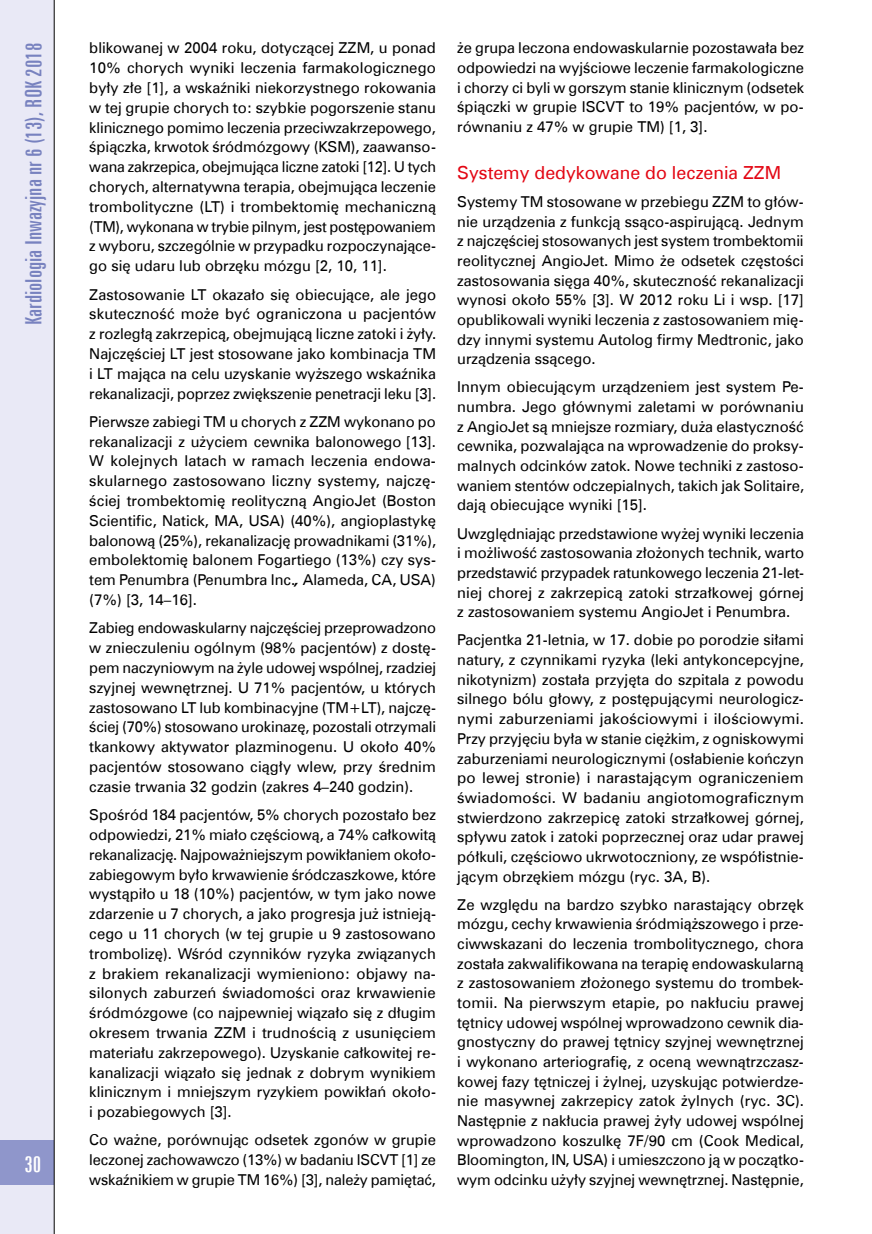
<style>
.page{position:relative;width:872px;height:1234px;background:#fff}
.page>*{position:absolute;margin:0;border:0;box-sizing:border-box;transform-origin:0 0}
.t1{font:22.5px "Zurich X Cn EU";color:#7882bf;scale:1.07 1}
.t2{font:22.5px "Zurich X Cn EU";color:#fff;scale:1.07 1}
.t3{font:18px "Zurich EU";color:#e30613}
.t4{font:15px/19.8px "Zurich EU";color:#000;text-align:justify}
.s1{font-weight:700;font-style:italic}
</style>
<div class="page">
<div style="left:0;top:0;width:54px;height:1233px;background:#e9e9f6"></div>
<div style="left:0;top:1140px;width:54px;height:44px;background:#8f96cb"></div>
<hr style="left:54px;top:0;width:1px;height:1233px;background:#000">
<h1 class="t1" style="left:20px;top:325px;width:265px;rotate:-90deg">Kardiologia Inwazyjna nr 6 (13), ROK 2018</h1>
<p class="t4" style="left:457px;top:38px;width:348px">że grupa leczona endowaskularnie pozostawała bez odpowiedzi na wyjściowe leczenie farmakologiczne i chorzy ci byli w gorszym stanie klinicznym (odsetek śpiączki w grupie ISCVT to 19% pacjentów, w po&shy;równaniu z 47% w grupie TM) [1, 3].</p>
<p class="t4" style="left:89px;top:38px;width:348px">blikowanej w 2004 roku, dotyczącej ZZM, u ponad 10% chorych wyniki leczenia farmakologicznego były złe [1], a wskaźniki niekorzystnego rokowania w tej grupie chorych to: szybkie pogorszenie stanu klinicznego pomimo leczenia przeciwzakrzepowego, śpiączka, krwotok śródmózgowy (KSM), zaawanso&shy;wana zakrzepica, obejmująca liczne zatoki [12]. U tych chorych, alternatywna terapia, obejmująca leczenie trombolityczne (LT) i trombektomię mechaniczną (TM), wykonana w trybie pilnym, jest postępowaniem z wyboru, szczególnie w przypadku rozpoczynające&shy;go się udaru lub obrzęku mózgu [2, 10, 11].</p>
<p class="t4" style="left:89px;top:284px;width:348px">Zastosowanie LT okazało się obiecujące, ale jego skuteczność może być ograniczona u pacjentów z rozległą zakrzepicą, obejmującą liczne zatoki i żyły.<br>Najczęściej LT jest stosowane jako kombinacja TM i LT mająca na celu uzyskanie wyższego wskaźnika rekanalizacji, poprzez zwiększenie penetracji leku [3].</p>
<p class="t4" style="left:89px;top:411px;width:348px">Pierwsze zabiegi TM u chorych z ZZM wykonano po rekanalizacji z użyciem cewnika balonowego [13].<br>W kolejnych latach w ramach leczenia endowa&shy;skularnego zastosowano liczny systemy, najczę&shy;ściej trombektomię reolityczną AngioJet (Boston Scientific, Natick, MA, USA) (40%), angioplastykę balonową (25%), rekanalizację prowadnikami (31%), embolektomię balonem Fogartiego (13%) czy sys&shy;tem Penumbra (Penumbra Inc.<span class="s1">,</span> Alameda, CA, USA) (7%) [3, 14–16].</p>
<p class="t4" style="left:89px;top:618px;width:348px">Zabieg endowaskularny najczęściej przeprowadzono w znieczuleniu ogólnym (98% pacjentów) z dostę&shy;pem naczyniowym na żyle udowej wspólnej, rzadziej szyjnej wewnętrznej. U 71% pacjentów, u których zastosowano LT lub kombinacyjne (TM+LT), najczę&shy;ściej (70%) stosowano urokinazę, pozostali otrzymali tkankowy aktywator plazminogenu. U około 40% pacjentów stosowano ciągły wlew, przy średnim czasie trwania 32 godzin (zakres 4–240 godzin).</p>
<p class="t4" style="left:89px;top:804px;width:348px">Spośród 184 pacjentów, 5% chorych pozostało bez odpowiedzi, 21% miało częściową, a 74% całkowitą rekanalizację. Najpoważniejszym powikłaniem około&shy;zabiegowym było krwawienie śródczaszkowe, które wystąpiło u 18 (10%) pacjentów, w tym jako nowe zdarzenie u 7 chorych, a jako progresja już istnieją&shy;cego u 11 chorych (w tej grupie u 9 zastosowano trombolizę). Wśród czynników ryzyka związanych z brakiem rekanalizacji wymieniono: objawy na&shy;silonych zaburzeń świadomości oraz krwawienie śródmózgowe (co najpewniej wiązało się z długim okresem trwania ZZM i trudnością z usunięciem materiału zakrzepowego). Uzyskanie całkowitej re&shy;kanalizacji wiązało się jednak z dobrym wynikiem klinicznym i mniejszym ryzykiem powikłań około&shy;i pozabiegowych [3].</p>
<p class="t4" style="left:89px;top:1129px;width:348px">Co ważne, porównując odsetek zgonów w grupie leczonej zachowawczo (13%) w badaniu ISCVT [1] ze wskaźnikiem w grupie TM 16%) [3], należy pamiętać,</p>
<p class="t3" style="left:457px;top:161px;width:325px">Systemy dedykowane do leczenia ZZM</p>
<p class="t4" style="left:457px;top:191px;width:348px">Systemy TM stosowane w przebiegu ZZM to głów&shy;nie urządzenia z funkcją ssąco-aspirującą. Jednym z najczęściej stosowanych jest system trombektomii reolitycznej AngioJet. Mimo że odsetek częstości zastosowania sięga 40%, skuteczność rekanalizacji wynosi około 55% [3]. W 2012 roku Li i wsp. [17] opublikowali wyniki leczenia z zastosowaniem mię&shy;dzy innymi systemu Autolog firmy Medtronic, jako urządzenia ssącego.</p>
<p class="t4" style="left:457px;top:377px;width:348px">Innym obiecującym urządzeniem jest system Pe&shy;numbra. Jego głównymi zaletami w porównaniu z AngioJet są mniejsze rozmiary, duża elastyczność cewnika, pozwalająca na wprowadzenie do proksy&shy;malnych odcinków zatok. Nowe techniki z zastoso&shy;waniem stentów odczepialnych, takich jak Solitaire, dają obiecujące wyniki [15].</p>
<p class="t4" style="left:457px;top:523px;width:348px">Uwzględniając przedstawione wyżej wyniki leczenia i możliwość zastosowania złożonych technik, warto przedstawić przypadek ratunkowego leczenia 21-let&shy;niej chorej z zakrzepicą zatoki strzałkowej górnej z zastosowaniem systemu AngioJet i Penumbra.</p>
<p class="t4" style="left:457px;top:630px;width:348px">Pacjentka 21-letnia, w 17. dobie po porodzie siłami natury, z czynnikami ryzyka (leki antykoncepcyjne, nikotynizm) została przyjęta do szpitala z powodu silnego bólu głowy, z postępującymi neurologicz&shy;nymi zaburzeniami jakościowymi i ilościowymi.<br>Przy przyjęciu była w stanie ciężkim, z ogniskowymi zaburzeniami neurologicznymi (osłabienie kończyn po lewej stronie) i narastającym ograniczeniem świadomości. W badaniu angiotomograficznym stwierdzono zakrzepicę zatoki strzałkowej górnej, spływu zatok i zatoki poprzecznej oraz udar prawej półkuli, częściowo ukrwotoczniony, ze współistnie&shy;jącym obrzękiem mózgu (ryc. 3A, B).</p>
<p class="t4" style="left:457px;top:894px;width:348px">Ze względu na bardzo szybko narastający obrzęk mózgu, cechy krwawienia śródmiąższowego i prze&shy;ciwwskazani do leczenia trombolitycznego, chora została zakwalifikowana na terapię endowaskularną z zastosowaniem złożonego systemu do trombek&shy;tomii. Na pierwszym etapie, po nakłuciu prawej tętnicy udowej wspólnej wprowadzono cewnik dia&shy;gnostyczny do prawej tętnicy szyjnej wewnętrznej i wykonano arteriografię, z oceną wewnątrzczasz&shy;kowej fazy tętniczej i żylnej, uzyskując potwierdze&shy;nie masywnej zakrzepicy zatok żylnych (ryc. 3C).<br>Następnie z nakłucia prawej żyły udowej wspólnej wprowadzono koszulkę 7F/90 cm (Cook Medical, Bloomington, IN, USA) i umieszczono ją w początko&shy;wym odcinku użyły szyjnej wewnętrznej. Następnie,</p>
<h1 class="t2" style="left:24px;top:1150px;width:17px">30</h1>
</div>
